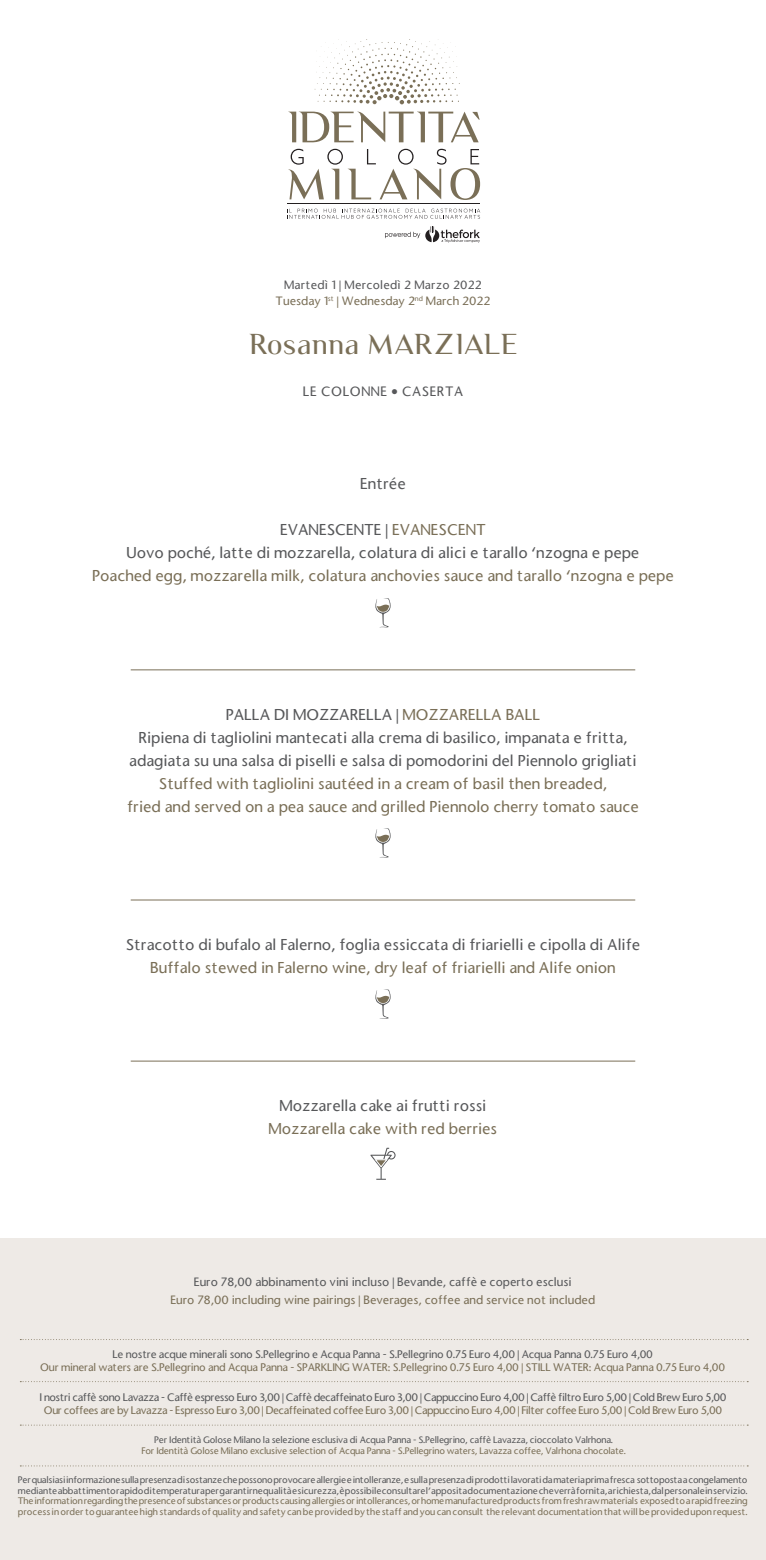
<style>
.page{position:relative;width:766px;height:1560px;background:#fff}
.page>*{position:absolute;margin:0;border:0;box-sizing:border-box;transform-origin:0 0}
.t1{font:27.5px "Luxia Display";letter-spacing:.02em;color:#7a6f57}
.t2{font:500 15px/23px "Stone Sans";color:#57585a;text-align:center}
.t3{font:500 15px/23px "Stone Sans";color:#7a6f57;text-align:center}
.t4{font:500 13px "Stone Sans";letter-spacing:.04em;color:#57585a}
.t5{font:500 11.5px/16.5px "Stone Sans";color:#57585a;text-align:center}
.t6{font:500 11.5px "Stone Sans";color:#7a6f57}
.t7{font:500 10.5px "Stone Sans";letter-spacing:-.04em;color:#57585a}
.t8{font:500 10.5px "Stone Sans";letter-spacing:-.04em;color:#7a6f57}
.t9{font:500 10.5px "Stone Sans";letter-spacing:-.02em;color:#7a6f57}
.t10{font:500 10.5px "Stone Sans";letter-spacing:-.02em;color:#57585a}
.t11{font:500 9px/10.8px "Stone Sans";letter-spacing:-.02em;color:#57585a}
.t12{font:500 9px/10.8px "Stone Sans";letter-spacing:-.02em;color:#7a6f57}
.s1{color:#7a6f57}
</style>
<div class="page">
<svg style="left:314px;top:39px;width:145px;height:65px"></svg>
<hr style="left:287px;top:204px;width:193px;height:1px;background:#231f20">
<svg style="left:287px;top:209px;width:193px;height:10px"></svg>
<svg style="left:385px;top:226px;width:94px;height:17px"></svg>
<svg style="left:288px;top:112px;width:192px;height:88px"></svg>
<div style="left:0;top:1237px;width:765px;height:322px;background:#eeeae6"></div>
<svg style="left:20px;top:1465px;width:728px;height:1px"></svg>
<svg style="left:20px;top:1424px;width:728px;height:1px"></svg>
<svg style="left:375px;top:598px;width:15px;height:29px"></svg>
<hr style="left:131px;top:669px;width:504px;height:1px;background:#7a6f57">
<svg style="left:375px;top:828px;width:15px;height:29px"></svg>
<hr style="left:131px;top:899px;width:504px;height:1px;background:#7a6f57">
<svg style="left:375px;top:989px;width:15px;height:29px"></svg>
<hr style="left:131px;top:1060px;width:504px;height:1px;background:#7a6f57">
<svg style="left:370px;top:1147px;width:25px;height:32px"></svg>
<p class="t5" style="left:275px;top:276px;width:216px">Martedì 1 | Mercoledì 2 Marzo 2022<br><span class="s1">Tuesday 1</span><sup>st</sup> <span class="s1">| Wednesday 2</span><sup>nd</sup> <span class="s1">March 2022</span></p>
<h1 class="t1" style="left:248px;top:327px;width:270px">Rosanna MARZIALE</h1>
<h3 class="t4" style="left:303px;top:383px;width:162px">LE COLONNE • CASERTA</h3>
<h2 class="t2" style="left:360px;top:472px;width:47px">Entrée</h2>
<h2 class="t2" style="left:127px;top:518px;width:514px">EVANESCENTE | <span class="s1">EVANESCENT<br></span>Uovo poché, latte di mozzarella, colatura di alici e tarallo ‘nzogna e pepe</h2>
<h2 class="t3" style="left:92px;top:564px;width:583px">Poached egg, mozzarella milk, colatura anchovies sauce and tarallo ‘nzogna e pepe</h2>
<h2 class="t2" style="left:129px;top:702px;width:508px">PALLA DI MOZZARELLA | <span class="s1">MOZZARELLA BALL<br></span>Ripiena di tagliolini mantecati alla crema di basilico, impanata e fritta, adagiata su una salsa di piselli e salsa di pomodorini del Piennolo grigliati</h2>
<h2 class="t3" style="left:127px;top:771px;width:513px">Stuffed with tagliolini sautéed in a cream of basil then breaded,<br>fried and served on a pea sauce and grilled Piennolo cherry tomato sauce</h2>
<h2 class="t2" style="left:126px;top:932px;width:516px">Stracotto di bufalo al Falerno, foglia essiccata di friarielli e cipolla di Alife</h2>
<h2 class="t3" style="left:150px;top:955px;width:466px">Buffalo stewed in Falerno wine, dry leaf of friarielli and Alife onion</h2>
<h2 class="t2" style="left:279px;top:1093px;width:208px">Mozzarella cake ai frutti rossi</h2>
<h2 class="t3" style="left:268px;top:1116px;width:230px">Mozzarella cake with red berries</h2>
<p class="t5" style="left:194px;top:1272px;width:379px">Euro 78,00 abbinamento vini incluso | Bevande, caffè e coperto esclusi</p>
<p class="t6" style="left:170px;top:1292px;width:426px">Euro 78,00 including wine pairings | Beverages, coffee and service not included</p>
<p class="t10" style="left:112px;top:1347px;width:542px">Le nostre acque minerali sono S.Pellegrino e Acqua Panna - S.Pellegrino 0.75 Euro 4,00 | Acqua Panna 0.75 Euro 4,00</p>
<p class="t9" style="left:40px;top:1359px;width:686px">Our mineral waters are S.Pellegrino and Acqua Panna - SPARKLING WATER: S.Pellegrino 0.75 Euro 4,00 | STILL WATER: Acqua Panna 0.75 Euro 4,00</p>
<p class="t7" style="left:39px;top:1390px;width:688px">I nostri caffè sono Lavazza - Caffè espresso Euro 3,00 | Caffè decaffeinato Euro 3,00 | Cappuccino Euro 4,00 | Caffè filtro Euro 5,00 | Cold Brew Euro 5,00</p>
<p class="t8" style="left:44px;top:1402px;width:679px">Our coffees are by Lavazza - Espresso Euro 3,00 | Decaffeinated coffee Euro 3,00 | Cappuccino Euro 4,00 | Filter coffee Euro 5,00 | Cold Brew Euro 5,00</p>
<p class="t11" style="left:154px;top:1433px;width:460px">Per Identità Golose Milano la selezione esclusiva di Acqua Panna - S.Pellegrino, caffè Lavazza, cioccolato Valrhona.</p>
<p class="t12" style="left:141px;top:1444px;width:486px">For Identità Golose Milano exclusive selection of Acqua Panna - S.Pellegrino waters, Lavazza coffee, Valrhona chocolate.</p>
<p class="t11" style="left:18px;top:1473px;width:731px">Per qualsiasi informazione sulla presenza di sostanze che possono provocare allergie e intolleranze, e sulla presenza di prodotti lavorati da materia prima fresca sottoposta a congelamento mediante abbattimento rapido di temperatura per garantirne qualità e sicurezza, è possibile consultare l’apposita documentazione che verrà fornita, a richiesta, dal personale in servizio.</p>
<p class="t12" style="left:18px;top:1495px;width:731px">The information regarding the presence of substances or products causing allergies or intollerances, or home manufactured products from fresh raw materials exposed to a rapid freezing process in order to guarantee high standards of quality and safety can be provided by the staff and you can consult the relevant documentation that will be provided upon request.</p>
</div>
